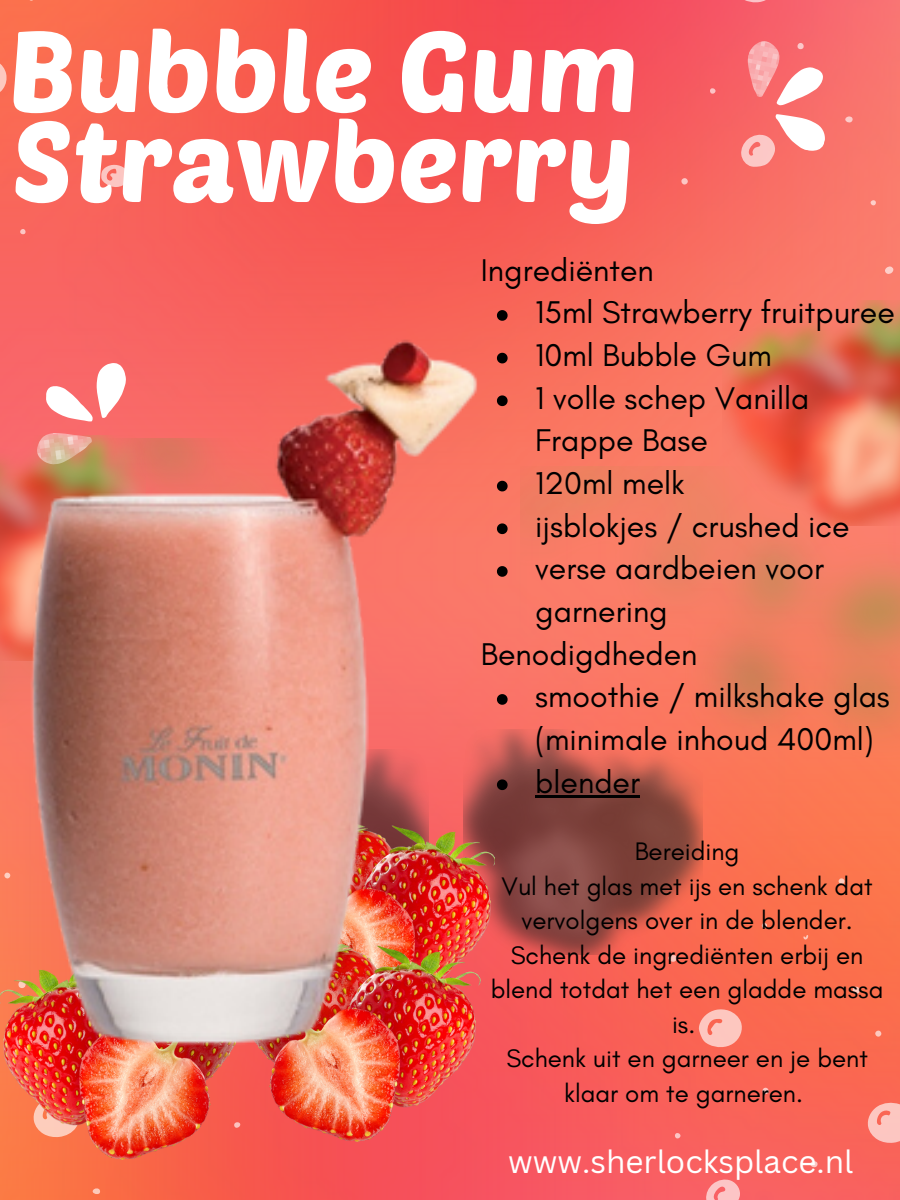
<style>
.page{position:relative;width:900px;height:1200px;background:#fff}
.page>*{position:absolute;margin:0;border:0;box-sizing:border-box;transform-origin:0 0}
.t1{font:112.8px/90px "Poetsen One";color:#fff}
.t2{font:32px/42.8px "Glacial Indifference";color:#000}
.t3{font:31.2px "Canva Sans";color:#fff}
.t4{font:26px/34.4px "Glacial Indifference";color:#000;text-align:center}
</style>
<div class="page">
<img style="left:0;top:0;width:900px;height:1200px">
<svg style="left:0;top:57px;width:7px;height:42px"></svg>
<svg style="left:101px;top:163px;width:29px;height:24px"></svg>
<svg style="left:20px;top:149px;width:8px;height:6px"></svg>
<svg style="left:161px;top:83px;width:7px;height:6px"></svg>
<svg style="left:20px;top:229px;width:6px;height:6px"></svg>
<svg style="left:97px;top:77px;width:6px;height:6px"></svg>
<svg style="left:92px;top:1188px;width:8px;height:6px"></svg>
<svg style="left:239px;top:1122px;width:2px;height:6px"></svg>
<svg style="left:733px;top:0;width:45px;height:3px"></svg>
<svg style="left:884px;top:266px;width:9px;height:8px"></svg>
<svg style="left:844px;top:116px;width:9px;height:7px"></svg>
<svg style="left:681px;top:178px;width:7px;height:7px"></svg>
<svg style="left:709px;top:87px;width:6px;height:7px"></svg>
<svg style="left:870px;top:200px;width:6px;height:6px"></svg>
<svg style="left:698px;top:1009px;width:45px;height:39px;background:#fba69a"></svg>
<svg style="left:866px;top:1102px;width:34px;height:41px"></svg>
<svg style="left:705px;top:1178px;width:36px;height:22px"></svg>
<svg style="left:668px;top:955px;width:9px;height:7px"></svg>
<svg style="left:809px;top:1161px;width:9px;height:7px"></svg>
<svg style="left:852px;top:986px;width:8px;height:8px"></svg>
<svg style="left:761px;top:1088px;width:8px;height:6px"></svg>
<svg style="left:875px;top:1030px;width:6px;height:7px"></svg>
<svg style="left:838px;top:878px;width:6px;height:6px"></svg>
<svg style="left:674px;top:1132px;width:6px;height:7px"></svg>
<svg style="left:761px;top:923px;width:6px;height:5px"></svg>
<svg style="left:802px;top:935px;width:6px;height:5px"></svg>
<img style="left:556px;top:467px;width:344px;height:303px">
<img style="left:556px;top:730px;width:146px;height:225px">
<img style="left:0;top:1094px;width:239px;height:66px">
<img style="left:722px;top:301px;width:178px;height:225px">
<img style="left:241px;top:1094px;width:239px;height:47px">
<svg style="left:740px;top:38px;width:88px;height:129px"></svg>
<img style="left:0;top:290px;width:556px;height:804px">
<svg style="left:497px;top:310px;width:10px;height:11px"></svg>
<svg style="left:497px;top:353px;width:10px;height:10px"></svg>
<svg style="left:497px;top:395px;width:10px;height:11px"></svg>
<svg style="left:497px;top:481px;width:10px;height:10px"></svg>
<svg style="left:497px;top:523px;width:10px;height:11px"></svg>
<svg style="left:497px;top:566px;width:10px;height:11px"></svg>
<svg style="left:497px;top:694px;width:10px;height:11px"></svg>
<svg style="left:497px;top:779px;width:10px;height:11px"></svg>
<hr style="left:535px;top:795px;width:105px;height:3px;background:#000">
<p class="t1" style="left:8px;top:22px;width:632px">Bubble Gum<br>Strawberry</p>
<p class="t2" style="left:481px;top:248px;width:174px">Ingrediënten</p>
<p class="t2" style="left:535px;top:291px;width:361px">15ml Strawberry fruitpuree</p>
<p class="t2" style="left:535px;top:334px;width:238px">10ml Bubble Gum</p>
<p class="t2" style="left:535px;top:376px;width:275px">1 volle schep Vanilla<br>Frappe Base</p>
<p class="t2" style="left:535px;top:462px;width:151px">120ml melk</p>
<p class="t2" style="left:535px;top:504px;width:316px">ijsblokjes / crushed ice</p>
<p class="t2" style="left:535px;top:547px;width:290px">verse aardbeien voor garnering</p>
<p class="t2" style="left:481px;top:632px;width:218px">Benodigdheden</p>
<p class="t2" style="left:535px;top:675px;width:356px">smoothie / milkshake glas (minimale inhoud 400ml)</p>
<p class="t2" style="left:535px;top:760px;width:106px">blender</p>
<p class="t4" style="left:634px;top:834px;width:106px">Bereiding</p>
<p class="t4" style="left:501px;top:868px;width:372px">Vul het glas met ijs en schenk dat vervolgens over in de blender.</p>
<p class="t4" style="left:490px;top:937px;width:394px">Schenk de ingrediënten erbij en blend totdat het een gladde massa is.</p>
<p class="t4" style="left:506px;top:1041px;width:363px">Schenk uit en garneer en je bent klaar om te garneren.</p>
<p class="t3" style="left:508px;top:1139px;width:346px">www.sherlocksplace.nl</p>
</div>
